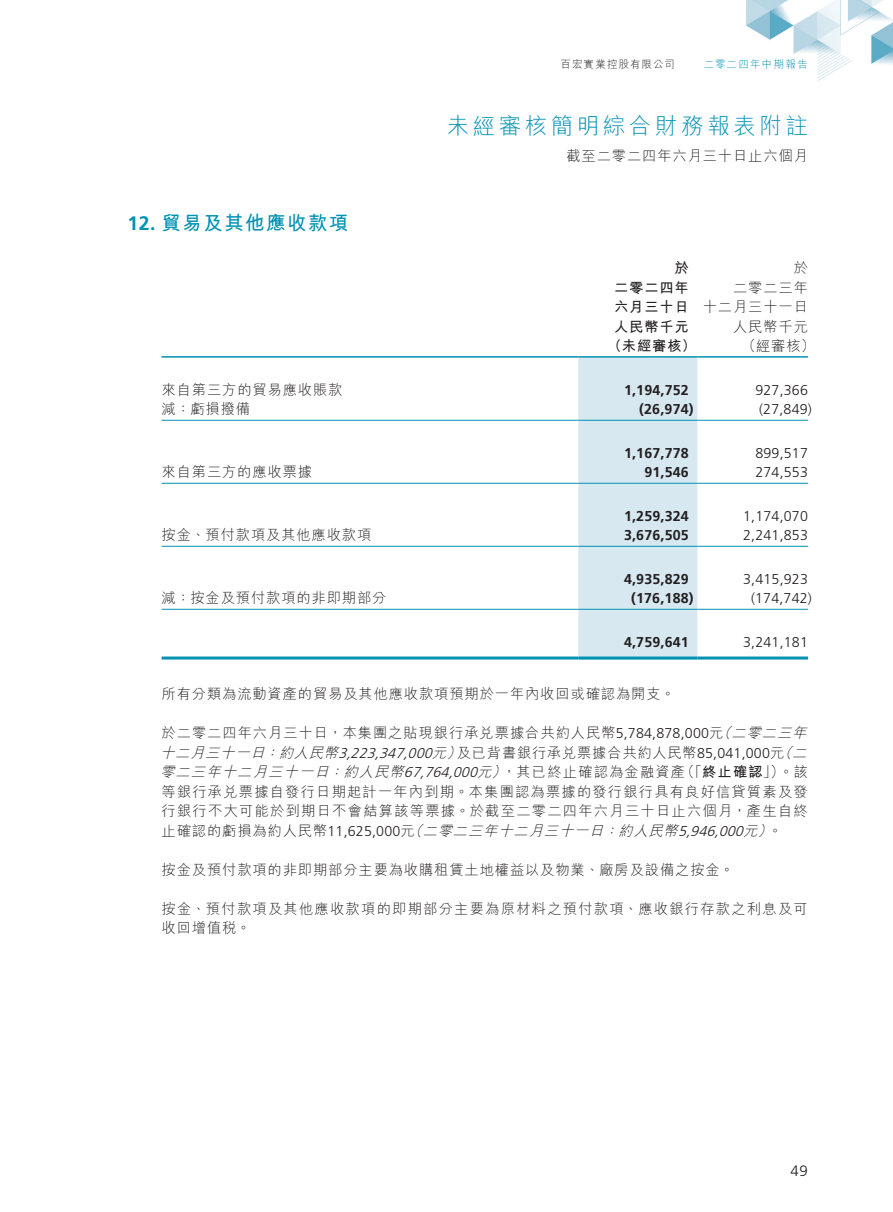
<style>
.page{position:relative;width:893px;height:1212px;background:#fff}
.page>*{position:absolute;margin:0;border:0;box-sizing:border-box;transform-origin:0 0}
.t1{font:300 22.5px "M Hei HK";letter-spacing:.16em;color:#0091b3}
.t2{font:700 19.5px "M Hei HK";letter-spacing:.075em;color:#0091b3}
.t3{font:300 15px "Frutiger LT Std";color:#231f20}
.t4{font:300 14.25px/19.5px "M Hei HK";letter-spacing:.085em;color:#231f20}
.t5{font:300 14.25px/19.5px "M Hei HK";letter-spacing:.065em;color:#231f20;text-align:right}
.t6{font:700 14.25px "Frutiger LT Std";letter-spacing:.015em;color:#231f20}
.t7{font:300 14.25px "Frutiger LT Std";letter-spacing:.015em;color:#231f20}
.t8{font:300 14.25px/19.5px "M Hei HK";letter-spacing:.09em;color:#231f20}
.t9{font:700 14.25px/19.5px "M Hei HK";letter-spacing:.065em;color:#231f20;text-align:justify}
.t10{font:300 10.5px "M Hei HK";letter-spacing:.1em;color:#231f20}
.t11{font:300 10.5px "M Hei HK";letter-spacing:.12em;color:#0091b3}
.s1{font-family:"Frutiger LT Std"}
.s2{font-style:italic}
.s3{font-family:"Frutiger LT Std";font-style:italic}
.s4{font-weight:700}
</style>
<div class="page">
<img style="left:746px;top:0;width:147px;height:81px">
<div style="left:578px;top:358px;width:119px;height:298px;background:#d8e8f0"></div>
<hr style="left:162px;top:356px;width:416px;height:2px;background:#0091b3">
<hr style="left:578px;top:356px;width:119px;height:2px;background:#0091b3">
<hr style="left:697px;top:356px;width:111px;height:2px;background:#0091b3">
<hr style="left:162px;top:420px;width:416px;height:1px;background:#0091b3">
<hr style="left:578px;top:420px;width:119px;height:1px;background:#0091b3">
<hr style="left:697px;top:420px;width:111px;height:1px;background:#0091b3">
<hr style="left:162px;top:483px;width:416px;height:1px;background:#0091b3">
<hr style="left:578px;top:483px;width:119px;height:1px;background:#0091b3">
<hr style="left:697px;top:483px;width:111px;height:1px;background:#0091b3">
<hr style="left:162px;top:546px;width:416px;height:1px;background:#0091b3">
<hr style="left:578px;top:546px;width:119px;height:1px;background:#0091b3">
<hr style="left:697px;top:546px;width:111px;height:1px;background:#0091b3">
<hr style="left:162px;top:609px;width:416px;height:1px;background:#0091b3">
<hr style="left:578px;top:609px;width:119px;height:1px;background:#0091b3">
<hr style="left:697px;top:609px;width:111px;height:1px;background:#0091b3">
<hr style="left:162px;top:656px;width:416px;height:3px;background:#0091b3">
<hr style="left:578px;top:656px;width:119px;height:3px;background:#0091b3">
<hr style="left:697px;top:656px;width:111px;height:3px;background:#0091b3">
<p class="t10" style="left:560px;top:58px;width:116px">百宏實業控股有限公司</p>
<p class="t11" style="left:704px;top:58px;width:106px">二零二四年中期報告</p>
<h1 class="t1" style="left:447px;top:114px;width:363px">未經審核簡明綜合財務報表附註</h1>
<h2 class="t2" style="left:128px;top:209px;width:222px"><span class="s1">12.</span> 貿易及其他應收款項</h2>
<p class="t5" style="left:566px;top:145px;width:243px">截至二零二四年六月三十日止六個月</p>
<p class="t9" style="left:614px;top:257px;width:76px;text-indent:61px">於二零二四年六月三十日</p>
<p class="t5" style="left:703px;top:258px;width:107px">於<br>二零二三年<br>十二月三十一日</p>
<p class="t9" style="left:614px;top:316px;width:76px">人民幣千元</p>
<p class="t5" style="left:733px;top:317px;width:76px">人民幣千元</p>
<p class="t9" style="left:607px;top:335px;width:90px">（未經審核）</p>
<p class="t5" style="left:742px;top:336px;width:75px">（經審核）</p>
<p class="t5" style="left:162px;top:380px;width:182px">來自第三方的貿易應收賬款</p>
<p class="t6" style="left:624px;top:381px;width:66px">1,194,752</p>
<p class="t7" style="left:755px;top:382px;width:54px">927,366</p>
<p class="t5" style="left:162px;top:399px;width:90px">減：虧損撥備</p>
<p class="t6" style="left:639px;top:401px;width:56px">(26,974)</p>
<p class="t7" style="left:759px;top:401px;width:54px">(27,849)</p>
<p class="t6" style="left:624px;top:444px;width:66px">1,167,778</p>
<p class="t7" style="left:755px;top:445px;width:54px">899,517</p>
<p class="t5" style="left:162px;top:462px;width:152px">來自第三方的應收票據</p>
<p class="t6" style="left:644px;top:464px;width:46px">91,546</p>
<p class="t7" style="left:755px;top:464px;width:54px">274,553</p>
<p class="t6" style="left:624px;top:507px;width:66px">1,259,324</p>
<p class="t7" style="left:743px;top:508px;width:66px">1,174,070</p>
<p class="t5" style="left:162px;top:525px;width:211px">按金、預付款項及其他應收款項</p>
<p class="t6" style="left:624px;top:527px;width:66px">3,676,505</p>
<p class="t7" style="left:743px;top:527px;width:66px">2,241,853</p>
<p class="t6" style="left:624px;top:570px;width:66px">4,935,829</p>
<p class="t7" style="left:743px;top:571px;width:66px">3,415,923</p>
<p class="t5" style="left:162px;top:588px;width:226px">減：按金及預付款項的非即期部分</p>
<p class="t6" style="left:631px;top:590px;width:64px">(176,188)</p>
<p class="t7" style="left:751px;top:590px;width:62px">(174,742)</p>
<p class="t6" style="left:624px;top:633px;width:66px">4,759,641</p>
<p class="t7" style="left:743px;top:634px;width:66px">3,241,181</p>
<p class="t5" style="left:162px;top:684px;width:515px">所有分類為流動資產的貿易及其他應收款項預期於一年內收回或確認為開支。</p>
<p class="t4" style="left:160px;top:723px;width:652px">於二零二四年六月三十日，本集團之貼現銀行承兌票據合共約人民幣<span class="s1">5,784,878,000</span>元<span class="s2">（二零二三年十二月三十一日：約人民幣</span><span class="s3">3,223,347,000</span><span class="s2">元）</span>及已背書銀行承兌票據合共約人民幣<span class="s1">85,04 1 ,000</span>元<span class="s2">（二零二三年十二月三十一日：約人民幣</span><span class="s3">67,764,000</span><span class="s2">元）</span>，其已終止確認為金融資產（「<span class="s4">終止確認</span>」）。該等銀行承兌票據自發行日期起計一年內到期。本集團認為票據的發行銀行具有良好信貸質素及發行銀行不大可能於到期日不會結算該等票據。於截至二零二四年六月三十日止六個月，產生自終止確認的虧損為約人民幣 <span class="s1">1 1 , 62 5,000</span>元<span class="s2">（二零二三年十二月三十一日：約人民幣</span><span class="s3">5,946,000</span><span class="s2">元）</span>。</p>
<p class="t5" style="left:162px;top:859px;width:574px">按金及預付款項的非即期部分主要為收購租賃土地權益以及物業、廠房及設備之按金。</p>
<p class="t8" style="left:162px;top:898px;width:648px">按金、預付款項及其他應收款項的即期部分主要為原材料之預付款項、應收銀行存款之利息及可收回增值稅。</p>
<p class="t3" style="left:791px;top:1162px;width:19px">49</p>
</div>
